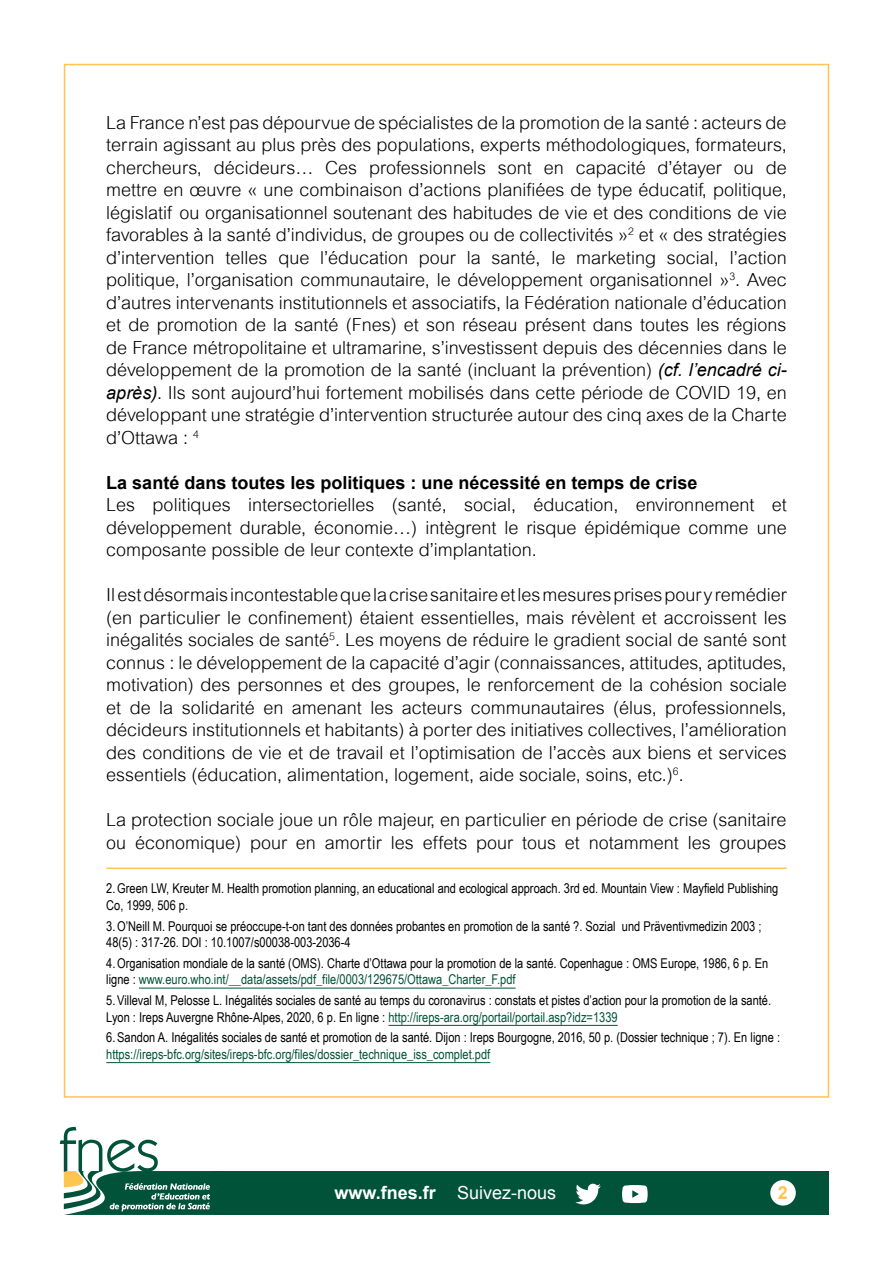
<style>
.page{position:relative;width:893px;height:1263px;background:#fff}
.page>*{position:absolute;margin:0;border:0;box-sizing:border-box;transform-origin:0 0}
.t1{font:300 18px/22.5px "Arial MT Std";color:#000;text-align:justify}
.t2{font:700 18px "Arial";color:#000}
.t3{font:700 18px "Arial";color:#fff}
.t4{font:700 18px "Arial";color:#ffc550}
.t5{font:13.5px/16.5px "Arial Narrow";color:#000}
.t6{font:13.5px "Arial Narrow";color:#005339}
.s1{font-family:"Arial";font-weight:400;font-style:italic}
.s2{color:#005339}
.s3{font-weight:400}
</style>
<div class="page">
<div style="left:64px;top:64px;width:765px;height:1034px;background:#fff;border:2px solid #ffc550"></div>
<div style="left:215px;top:1171px;width:614px;height:44px;background:#005339"></div>
<svg style="left:60px;top:1127px;width:155px;height:88px"></svg>
<div style="left:770px;top:1180px;width:26px;height:25px;background:#fff;border-radius:50%"></div>
<svg style="left:622px;top:1185px;width:26px;height:18px"></svg>
<svg style="left:575px;top:1184px;width:26px;height:20px"></svg>
<hr style="left:106px;top:867px;width:681px;height:2px;background:#ffc550">
<hr style="left:139px;top:988px;width:377px;height:1px;background:#005339">
<hr style="left:388px;top:1025px;width:230px;height:1px;background:#005339">
<hr style="left:106px;top:1062px;width:384px;height:1px;background:#005339">
<p class="t1" style="left:106px;top:111px;width:682px">La France n’est pas dépourvue de spécialistes de la promotion de la santé : acteurs de terrain agissant au plus près des populations, experts méthodologiques, formateurs, chercheurs, décideurs… Ces professionnels sont en capacité d’étayer ou de mettre en œuvre « une combinaison d’actions planifiées de type éducatif, politique, législatif ou organisationnel soutenant des habitudes de vie et des conditions de vie favorables à la santé d’individus, de groupes ou de collectivités »<sup>2</sup> et « des stratégies d’intervention telles que l’éducation pour la santé, le marketing social, l’action politique, l’organisation communautaire, le développement organisationnel »<sup>3</sup>. Avec d’autres intervenants institutionnels et associatifs, la Fédération nationale d’éducation et de promotion de la santé (Fnes) et son réseau présent dans toutes les régions de France métropolitaine et ultramarine, s’investissent depuis des décennies dans le développement de la promotion de la santé (incluant la prévention) <span class="s1">(cf. l’encadré ci&shy;après)</span>. Ils sont aujourd’hui fortement mobilisés dans cette période de COVID 19, en développant une stratégie d’intervention structurée autour des cinq axes de la Charte d’Ottawa : <sup>4</sup></p>
<p class="t2" style="left:106px;top:471px;width:593px">La santé dans toutes les politiques : une nécessité en temps de crise</p>
<p class="t1" style="left:106px;top:494px;width:682px">Les politiques intersectorielles (santé, social, éducation, environnement et développement durable, économie…) intègrent le risque épidémique comme une composante possible de leur contexte d’implantation.</p>
<p class="t1" style="left:106px;top:584px;width:682px">Il est désormais incontestable que la crise sanitaire et les mesures prises pour y remédier (en particulier le confinement) étaient essentielles, mais révèlent et accroissent les inégalités sociales de santé<sup>5</sup>. Les moyens de réduire le gradient social de santé sont connus : le développement de la capacité d’agir (connaissances, attitudes, aptitudes, motivation) des personnes et des groupes, le renforcement de la cohésion sociale et de la solidarité en amenant les acteurs communautaires (élus, professionnels, décideurs institutionnels et habitants) à porter des initiatives collectives, l’amélioration des conditions de vie et de travail et l’optimisation de l’accès aux biens et services essentiels (éducation, alimentation, logement, aide sociale, soins, etc.)<sup>6</sup>.</p>
<p class="t1" style="left:106px;top:809px;width:682px">La protection sociale joue un rôle majeur, en particulier en période de crise (sanitaire ou économique) pour en amortir les effets pour tous et notamment les groupes</p>
<p class="t5" style="left:106px;top:880px;width:674px">2.Green LW, Kreuter M. Health promotion planning, an educational and ecological approach. 3rd ed. Mountain View : Mayfield Publishing<br>Co, 1999, 506 p.</p>
<p class="t5" style="left:106px;top:917px;width:657px">3.O’Neill M. Pourquoi se préoccupe-t-on tant des données probantes en promotion de la santé ?. Sozial und Präventivmedizin 2003 ;<br>48(5) : 317-26. DOI : 10.1007/s00038-003-2036-4</p>
<p class="t5" style="left:106px;top:954px;width:663px">4.Organisation mondiale de la santé (OMS). Charte d’Ottawa pour la promotion de la santé. Copenhague : OMS Europe, 1986, 6 p. En ligne : <span class="s2">www.euro.who.int/__data/assets/pdf_file/0003/129675/Ottawa_Charter_F.pdf</span></p>
<p class="t5" style="left:106px;top:991px;width:666px">5.Villeval M, Pelosse L. Inégalités sociales de santé au temps du coronavirus : constats et pistes d’action pour la promotion de la santé.<br>Lyon : Ireps Auvergne Rhône-Alpes, 2020, 6 p. En ligne : <span class="s2">http://ireps-ara.org/portail/portail.asp?idz=1339</span></p>
<p class="t5" style="left:106px;top:1029px;width:675px">6.Sandon A. Inégalités sociales de santé et promotion de la santé. Dijon : Ireps Bourgogne, 2016, 50 p. (Dossier technique ; 7). En ligne :</p>
<p class="t6" style="left:106px;top:1044px;width:385px">https://ireps-bfc.org/sites/ireps-bfc.org/files/dossier_technique_iss_complet.pdf</p>
<p class="t3" style="left:334px;top:1181px;width:223px">www.fnes.fr <span class="s3">Suivez-nous</span></p>
<p class="t4" style="left:778px;top:1181px;width:12px">2</p>
</div>
